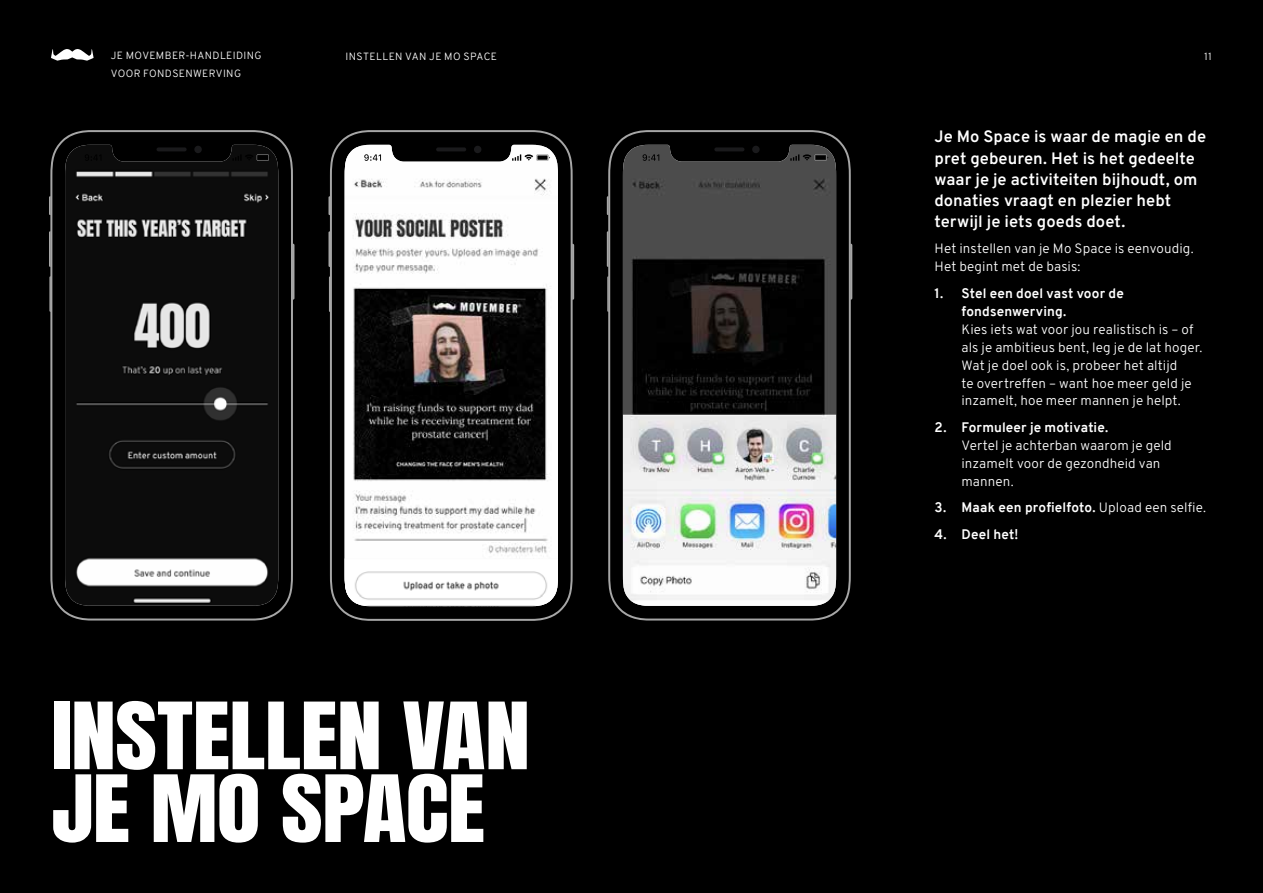
<style>
.page{position:relative;width:1263px;height:893px;background:#000}
.page>*{position:absolute;margin:0;border:0;box-sizing:border-box;transform-origin:0 0}
.t1{font:78.75px/72.8px "Anton";letter-spacing:-.01em;color:#fff;scale:1.15 1}
.t2{font:600 16.5px/21px "Overpass";color:#fff}
.t3{font:13.5px/18px "Overpass";letter-spacing:.01em;color:#fff}
.t4{font:700 13.5px/18px "Overpass";letter-spacing:.01em;color:#fff}
.t5{font:10.5px/18px "Overpass";letter-spacing:.035em;color:#fff}
.s1{font-weight:400}
</style>
<div class="page">
<svg style="left:51px;top:49px;width:43px;height:12px"></svg>
<svg style="left:50px;top:130px;width:243px;height:490px;fill:#a1a1a1"></svg>
<svg style="left:52px;top:132px;width:239px;height:486px"></svg>
<svg style="left:49px;top:196px;width:2px;height:19px"></svg>
<svg style="left:49px;top:231px;width:2px;height:36px"></svg>
<svg style="left:49px;top:276px;width:2px;height:36px"></svg>
<svg style="left:292px;top:244px;width:2px;height:56px"></svg>
<img style="left:65px;top:145px;width:213px;height:461px">
<div style="left:194px;top:146px;width:8px;height:7px;background:#1a1a1c;border-radius:50%"></div>
<svg style="left:157px;top:147px;width:30px;height:4px"></svg>
<svg style="left:85px;top:154px;width:16px;height:7px"></svg>
<svg style="left:232px;top:154px;width:39px;height:7px"></svg>
<svg style="left:608px;top:130px;width:243px;height:490px"></svg>
<svg style="left:610px;top:132px;width:239px;height:486px"></svg>
<svg style="left:607px;top:196px;width:1px;height:19px"></svg>
<svg style="left:607px;top:231px;width:1px;height:36px"></svg>
<svg style="left:607px;top:276px;width:2px;height:36px"></svg>
<svg style="left:850px;top:244px;width:2px;height:56px"></svg>
<img style="left:623px;top:145px;width:213px;height:461px">
<div style="left:752px;top:146px;width:8px;height:7px;background:#1a1a1c;border-radius:50%"></div>
<svg style="left:714px;top:147px;width:30px;height:4px"></svg>
<svg style="left:642px;top:154px;width:17px;height:7px"></svg>
<svg style="left:790px;top:154px;width:38px;height:7px"></svg>
<svg style="left:330px;top:130px;width:243px;height:491px"></svg>
<svg style="left:332px;top:132px;width:239px;height:487px"></svg>
<svg style="left:328px;top:196px;width:2px;height:19px"></svg>
<svg style="left:328px;top:231px;width:2px;height:36px"></svg>
<svg style="left:329px;top:276px;width:1px;height:36px"></svg>
<svg style="left:572px;top:244px;width:2px;height:56px"></svg>
<img style="left:345px;top:145px;width:213px;height:413px">
<img style="left:345px;top:558px;width:213px;height:48px">
<div style="left:474px;top:146px;width:7px;height:7px;background:#1a1a1c;border-radius:50%"></div>
<svg style="left:436px;top:147px;width:30px;height:4px"></svg>
<svg style="left:364px;top:154px;width:17px;height:7px"></svg>
<svg style="left:512px;top:154px;width:38px;height:7px"></svg>
<p class="t5" style="left:111px;top:46px;width:152px">JE MOVEMBER-HANDLEIDING<br>VOOR FONDSENWERVING</p>
<p class="t5" style="left:345px;top:47px;width:153px">INSTELLEN VAN JE MO SPACE</p>
<p class="t5" style="left:1204px;top:47px;width:9px">11</p>
<h1 class="t1" style="left:51px;top:706px;width:418px">INSTELLEN VAN<br>JE MO SPACE</h1>
<p class="t2" style="left:934px;top:126px;width:273px">Je Mo Space is waar de magie en de pret gebeuren. Het is het gedeelte waar je je activiteiten bijhoudt, om donaties vraagt en plezier hebt terwijl je iets goeds doet.</p>
<p class="t3" style="left:934px;top:239px;width:261px">Het instellen van je Mo Space is eenvoudig.<br>Het begint met de basis:</p>
<p class="t4" style="left:961px;top:284px;width:164px;text-indent:-27px">1. Stel een doel vast voor de fondsenwerving.</p>
<p class="t3" style="left:961px;top:319px;width:242px">Kies iets wat voor jou realistisch is – of als je ambitieus bent, leg je de lat hoger.<br>Wat je doel ook is, probeer het altijd<br>te overtreffen – want hoe meer geld je inzamelt, hoe meer mannen je helpt.</p>
<p class="t4" style="left:934px;top:418px;width:175px">2. Formuleer je motivatie.</p>
<p class="t3" style="left:961px;top:436px;width:212px">Vertel je achterban waarom je geld inzamelt voor de gezondheid van mannen.</p>
<p class="t4" style="left:934px;top:499px;width:273px">3. Maak een profielfoto. <span class="s1">Upload een selfie.</span></p>
<p class="t4" style="left:934px;top:525px;width:85px">4. Deel het!</p>
</div>
